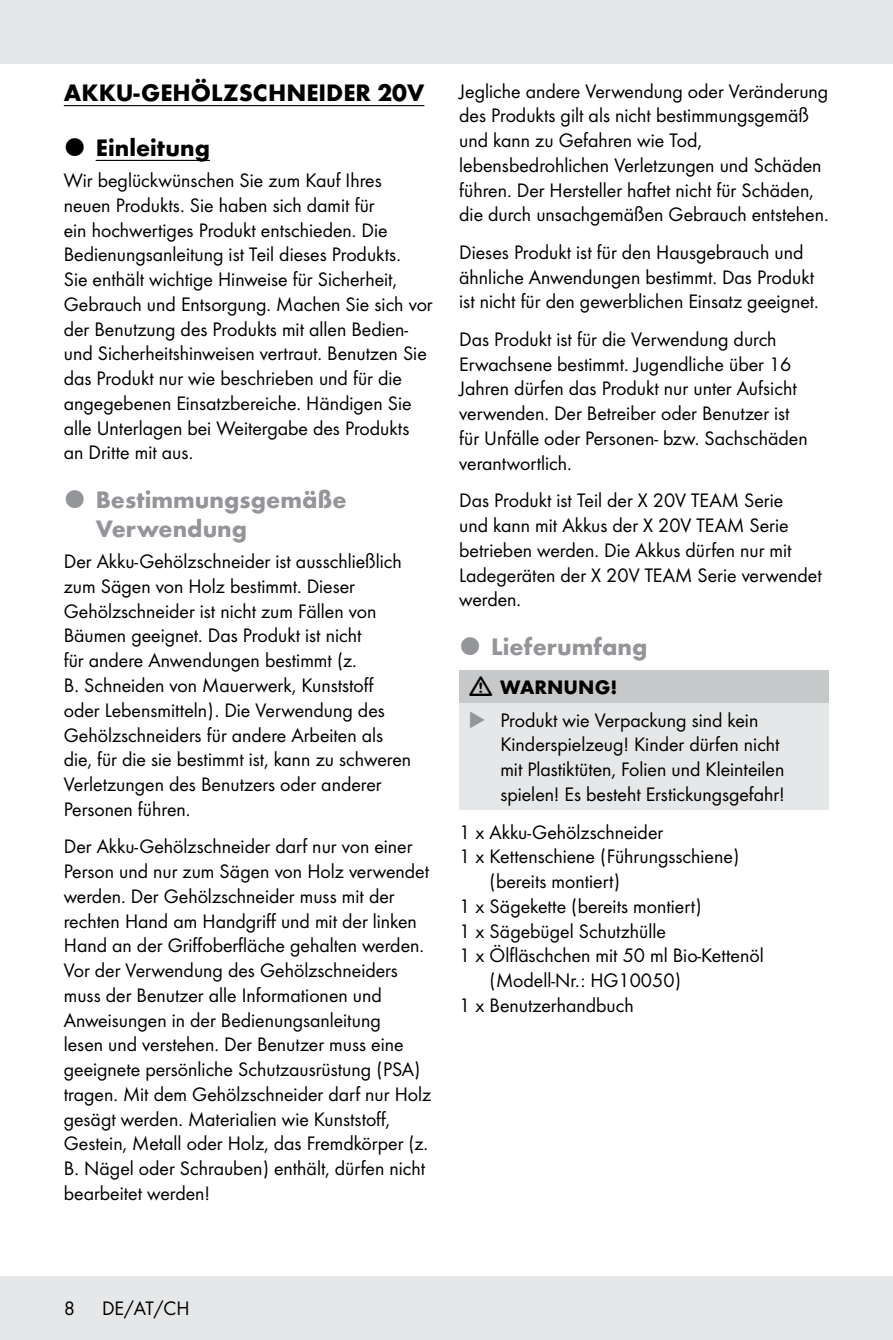
<style>
.page{position:relative;width:893px;height:1340px;background:#fff}
.page>*{position:absolute;margin:0;border:0;box-sizing:border-box;transform-origin:0 0}
.t1{font:700 24.75px/29.2px "Futura";color:#939598}
.t2{font:700 24.75px "Futura";color:#000}
.t3{font:20.25px/24.8px "Futura Boo";color:#000}
.t4{font:700 20.25px "Futura";color:#000}
.s1{color:#939598}
</style>
<div class="page">
<div style="left:0;top:1276px;width:893px;height:63px;background:#e6e7e8"></div>
<div style="left:0;top:0;width:893px;height:64px;background:#e6e7e8"></div>
<hr style="left:64px;top:105px;width:360px;height:1px;background:#000">
<hr style="left:96px;top:160px;width:114px;height:1px;background:#000">
<div style="left:459px;top:670px;width:370px;height:33px;background:#c7c8ca"></div>
<div style="left:459px;top:703px;width:370px;height:107px;background:#e6e7e8"></div>
<p class="t2" style="left:64px;top:75px;width:362px">AKKU-GEHÖLZSCHNEIDER 20V</p>
<p class="t2" style="left:96px;top:129px;width:116px">Einleitung</p>
<p class="t3" style="left:64px;top:167px;width:370px">Wir beglückwünschen Sie zum Kauf Ihres neuen Produkts. Sie haben sich damit für<br>ein hochwertiges Produkt entschieden. Die Bedienungsanleitung ist Teil dieses Produkts.<br>Sie enthält wichtige Hinweise für Sicherheit, Gebrauch und Entsorgung. Machen Sie sich vor der Benutzung des Produkts mit allen Bedien&shy;und Sicherheitshinweisen vertraut. Benutzen Sie das Produkt nur wie beschrieben und für die angegebenen Einsatzbereiche. Händigen Sie alle Unterlagen bei Weitergabe des Produkts an Dritte mit aus.</p>
<p class="t1" style="left:96px;top:483px;width:252px">Bestimmungsgemäße<br>Verwendung</p>
<p class="t3" style="left:64px;top:548px;width:349px">Der Akku-Gehölzschneider ist ausschließlich zum Sägen von Holz bestimmt. Dieser Gehölzschneider ist nicht zum Fällen von Bäumen geeignet. Das Produkt ist nicht<br>für andere Anwendungen bestimmt (z.<br>B. Schneiden von Mauerwerk, Kunststoff oder Lebensmitteln). Die Verwendung des Gehölzschneiders für andere Arbeiten als die, für die sie bestimmt ist, kann zu schweren Verletzungen des Benutzers oder anderer Personen führen.</p>
<p class="t3" style="left:64px;top:833px;width:369px">Der Akku-Gehölzschneider darf nur von einer Person und nur zum Sägen von Holz verwendet werden. Der Gehölzschneider muss mit der rechten Hand am Handgriff und mit der linken Hand an der Griffoberfläche gehalten werden.<br>Vor der Verwendung des Gehölzschneiders muss der Benutzer alle Informationen und Anweisungen in der Bedienungsanleitung<br>lesen und verstehen. Der Benutzer muss eine geeignete persönliche Schutzausrüstung (PSA) tragen. Mit dem Gehölzschneider darf nur Holz gesägt werden. Materialien wie Kunststoff, Gestein, Metall oder Holz, das Fremdkörper (z.<br>B. Nägel oder Schrauben) enthält, dürfen nicht bearbeitet werden!</p>
<p class="t3" style="left:459px;top:77px;width:371px">Jegliche andere Verwendung oder Veränderung des Produkts gilt als nicht bestimmungsgemäß und kann zu Gefahren wie Tod, lebensbedrohlichen Verletzungen und Schäden führen. Der Hersteller haftet nicht für Schäden, die durch unsachgemäßen Gebrauch entstehen.</p>
<p class="t3" style="left:459px;top:239px;width:361px">Dieses Produkt ist für den Hausgebrauch und ähnliche Anwendungen bestimmt. Das Produkt ist nicht für den gewerblichen Einsatz geeignet.</p>
<p class="t3" style="left:459px;top:326px;width:350px">Das Produkt ist für die Verwendung durch Erwachsene bestimmt. Jugendliche über 16<br>Jahren dürfen das Produkt nur unter Aufsicht verwenden. Der Betreiber oder Benutzer ist für Unfälle oder Personen- bzw. Sachschäden verantwortlich.</p>
<p class="t3" style="left:459px;top:487px;width:364px">Das Produkt ist Teil der X 20V TEAM Serie<br>und kann mit Akkus der X 20V TEAM Serie betrieben werden. Die Akkus dürfen nur mit Ladegeräten der X 20V TEAM Serie verwendet werden.</p>
<p class="t1" style="left:491px;top:630px;width:158px">Lieferumfang</p>
<p class="t4" style="left:500px;top:672px;width:118px">WARNUNG!</p>
<p class="t3" style="left:500px;top:706px;width:286px;text-indent:-32px"><span class="s1">◆</span> Produkt wie Verpackung sind kein Kinderspielzeug! Kinder dürfen nicht mit Plastiktüten, Folien und Kleinteilen spielen! Es besteht Erstickungsgefahr!</p>
<p class="t3" style="left:459px;top:818px;width:205px">1 x Akku-Gehölzschneider</p>
<p class="t3" style="left:459px;top:843px;width:282px">1 x Kettenschiene (Führungsschiene)</p>
<p class="t3" style="left:490px;top:868px;width:132px">(bereits montiert)</p>
<p class="t3" style="left:459px;top:892px;width:244px">1 x Sägekette (bereits montiert)</p>
<p class="t3" style="left:459px;top:917px;width:208px">1 x Sägebügel Schutzhülle</p>
<p class="t3" style="left:459px;top:942px;width:306px">1 x Ölfläschchen mit 50 ml Bio-Kettenöl</p>
<p class="t3" style="left:490px;top:967px;width:193px">(Modell-Nr.: HG10050)</p>
<p class="t3" style="left:459px;top:991px;width:176px">1 x Benutzerhandbuch</p>
<p class="t3" style="left:64px;top:1295px;width:13px">8</p>
<p class="t3" style="left:102px;top:1295px;width:89px">DE/AT/CH</p>
</div>
